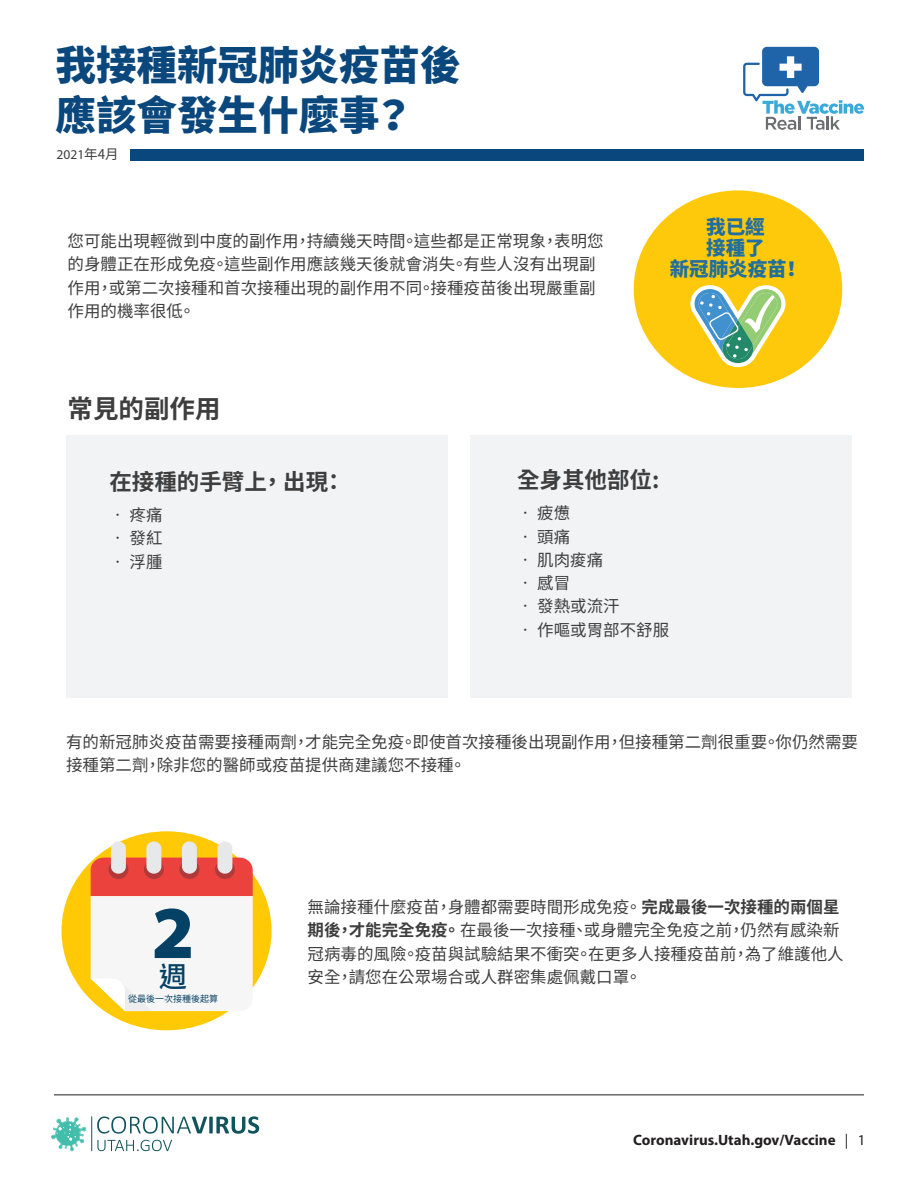
<style>
.page{position:relative;width:918px;height:1188px;background:#fff}
.page>*{position:absolute;margin:0;border:0;box-sizing:border-box;transform-origin:0 0}
.t1{font:900 75px "Myriad Pro";color:#054165}
.t2{font:900 40.5px/49.5px "Noto Sans CJ Ktc";color:#0a477c}
.t3{font:500 28.5px "Noto Sans CJ Ktc";color:#054165}
.t4{font:700 25.5px "Noto Sans CJ Ktc";color:#3e3e3f}
.t5{font:700 22.5px "Noto Sans CJ Ktc";color:#3e3e3f}
.t6{font:900 19.5px "Noto Sans CJ Ktc";color:#216f9e}
.t7{font:16.5px/23.2px "Noto Sans CJ Ktc";color:#3e3e3f}
.t8{font:700 15px "Myriad Pro";color:#231f20}
.t9{font:13.5px "Myriad Pro";color:#3e3e3f}
.t10{font:9px "Noto Sans CJ Ktc";color:#054165}
.s1{font-family:"Noto Sans CJ Ktc"}
.s2{font-weight:700}
.s3{font-weight:400}
</style>
<div class="page">
<hr style="left:54px;top:1095px;width:810px;height:1px;background:#231f20">
<svg style="left:51px;top:1117px;width:36px;height:34px"></svg>
<svg style="left:97px;top:1140px;width:75px;height:11px"></svg>
<svg style="left:97px;top:1116px;width:162px;height:18px"></svg>
<hr style="left:91px;top:1116px;width:1px;height:35px;background:#11545e">
<div style="left:130px;top:150px;width:734px;height:11px;background:#0a477c"></div>
<div style="left:66px;top:435px;width:381px;height:263px;background:#f2f3f4"></div>
<div style="left:470px;top:435px;width:381px;height:263px;background:#f2f3f4"></div>
<div style="left:634px;top:190px;width:208px;height:198px;background:#fec90b;border-radius:50%"></div>
<svg style="left:690px;top:285px;width:96px;height:82px"></svg>
<div style="left:62px;top:831px;width:210px;height:199px;background:#ffc906;border-radius:50%"></div>
<div style="left:111px;top:841px;width:15px;height:33px;background:#e7e8ea;border-radius:7px"></div>
<div style="left:146px;top:841px;width:15px;height:33px;background:#e7e8ea;border-radius:7px"></div>
<div style="left:182px;top:841px;width:15px;height:33px;background:#e7e8ea;border-radius:7px"></div>
<div style="left:217px;top:841px;width:15px;height:33px;background:#e7e8ea;border-radius:7px"></div>
<svg style="left:91px;top:858px;width:162px;height:153px;background:#f2cdc8"></svg>
<svg style="left:743px;top:47px;width:121px;height:83px"></svg>
<p class="t2" style="left:56px;top:42px;width:406px">我接種新冠肺炎疫苗後應該會發生什麼事？</p>
<p class="t9" style="left:57px;top:146px;width:64px">2021<span class="s1">年4月</span></p>
<p class="t7" style="left:68px;top:230px;width:538px">您可能出現輕微到中度的副作用，持續幾天時間。這些都是正常現象，表明您的身體正在形成免疫。這些副作用應該幾天後就會消失。有些人沒有出現副作用，或第二次接種和首次接種出現的副作用不同。接種疫苗後出現嚴重副作用的機率很低。</p>
<p class="t4" style="left:68px;top:394px;width:154px">常見的副作用</p>
<p class="t6" style="left:706px;top:216px;width:60px">我已經</p>
<p class="t6" style="left:706px;top:237px;width:60px">接種了</p>
<p class="t6" style="left:670px;top:258px;width:133px">新冠肺炎疫苗！</p>
<p class="t5" style="left:109px;top:469px;width:237px">在接種的手臂上， 出現：</p>
<p class="t7" style="left:109px;top:504px;width:55px">• 疼痛</p>
<p class="t7" style="left:109px;top:527px;width:55px">• 發紅</p>
<p class="t7" style="left:109px;top:550px;width:55px">• 浮腫</p>
<p class="t5" style="left:517px;top:467px;width:144px">全身其他部位:</p>
<p class="t7" style="left:517px;top:502px;width:55px">• 疲憊</p>
<p class="t7" style="left:517px;top:525px;width:55px">• 頭痛</p>
<p class="t7" style="left:517px;top:548px;width:88px">• 肌肉痠痛</p>
<p class="t7" style="left:517px;top:572px;width:55px">• 感冒</p>
<p class="t7" style="left:517px;top:595px;width:104px">• 發熱或流汗</p>
<p class="t7" style="left:517px;top:618px;width:154px">• 作嘔或胃部不舒服</p>
<p class="t7" style="left:66px;top:730px;width:793px">有的新冠肺炎疫苗需要接種兩劑，才能完全免疫。即使首次接種後出現副作用，但接種第二劑很重要。你仍然需要接種第二劑，除非您的醫師或疫苗提供商建議您不接種。</p>
<p class="t1" style="left:152px;top:883px;width:44px">2</p>
<p class="t3" style="left:159px;top:960px;width:30px">週</p>
<p class="t10" style="left:128px;top:993px;width:91px">從最後一次接種後起算</p>
<p class="t7" style="left:308px;top:896px;width:538px">無論接種什麼疫苗，身體都需要時間形成免疫。<span class="s2">完成最後一次接種的兩個星期後，才能完全免疫。</span>在最後一次接種、或身體完全免疫之前，仍然有感染新冠病毒的風險。疫苗與試驗結果不衝突。在更多人接種疫苗前，為了維護他人安全，請您在公眾場合或人群密集處佩戴口罩。</p>
<p class="t8" style="left:633px;top:1130px;width:234px">Coronavirus.Utah.gov/Vaccine <span class="s3">| 1</span></p>
</div>
